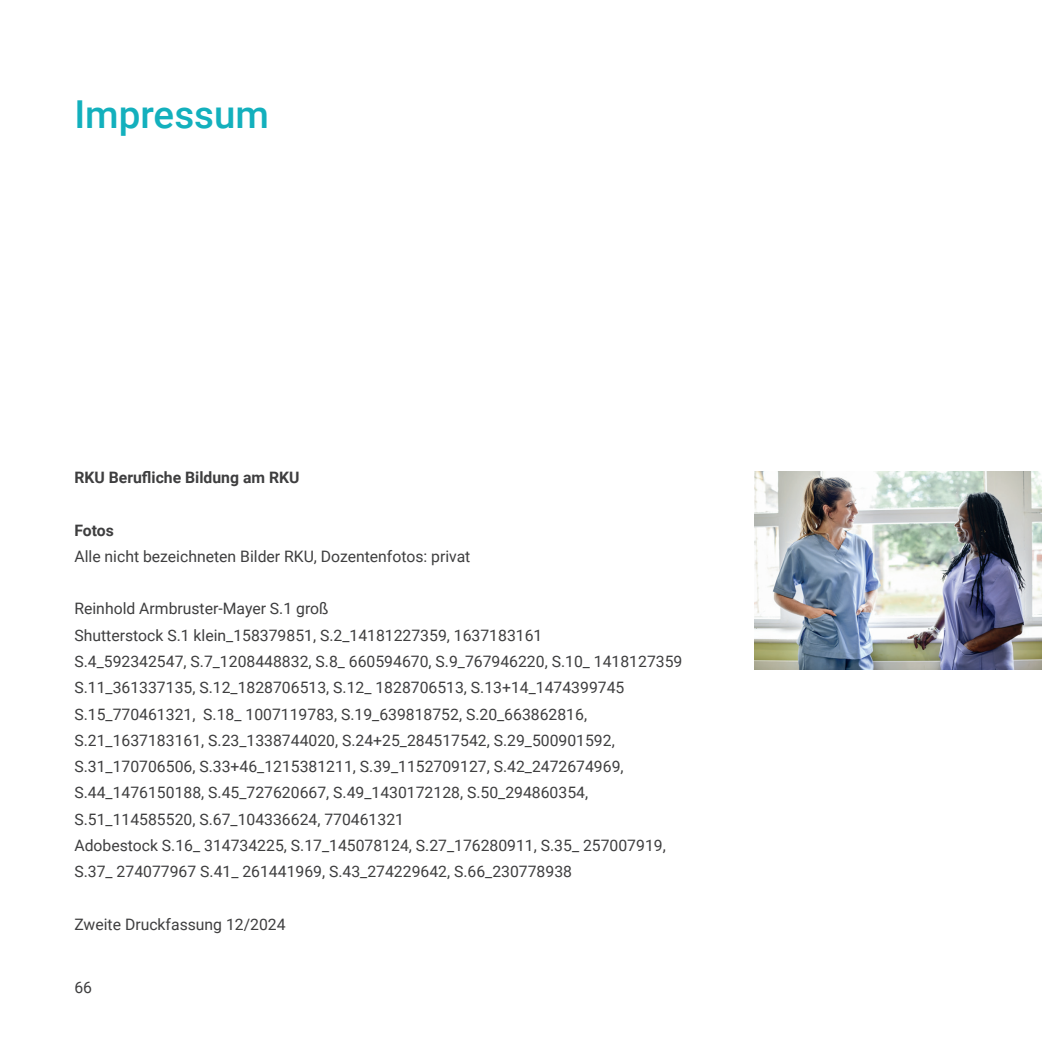
<style>
.page{position:relative;width:1042px;height:1042px;background:#fff}
.page>*{position:absolute;margin:0;border:0;box-sizing:border-box;transform-origin:0 0}
.t1{font:500 38.5px "Roboto";color:#13b0bd}
.t2{font:15.75px/26.2px "Roboto";color:#3e3e3f}
.t3{font:700 15.75px "Roboto";color:#3e3e3f}
</style>
<div class="page">
<img style="left:754px;top:471px;width:288px;height:199px">
<h1 class="t1" style="left:74px;top:87px;width:196px">Impressum</h1>
<p class="t3" style="left:74px;top:466px;width:227px">RKU Berufliche Bildung am RKU</p>
<p class="t3" style="left:74px;top:519px;width:41px">Fotos</p>
<p class="t2" style="left:74px;top:543px;width:397px">Alle nicht bezeichneten Bilder RKU, Dozentenfotos: privat</p>
<p class="t2" style="left:74px;top:595px;width:609px">Reinhold Armbruster-Mayer S.1 groß<br>Shutterstock S.1 klein_158379851, S.2_14181227359, 1637183161<br>S.4_592342547, S.7_1208448832, S.8_ 660594670, S.9_767946220, S.10_ 1418127359<br>S.11_361337135, S.12_1828706513, S.12_ 1828706513, S.13+14_1474399745<br>S.15_770461321, S.18_ 1007119783, S.19_639818752, S.20_663862816, S.21_1637183161, S.23_1338744020, S.24+25_284517542, S.29_500901592, S.31_170706506, S.33+46_1215381211, S.39_1152709127, S.42_2472674969, S.44_1476150188, S.45_727620667, S.49_1430172128, S.50_294860354, S.51_114585520, S.67_104336624, 770461321<br>Adobestock S.16_ 314734225, S.17_145078124, S.27_176280911, S.35_ 257007919, S.37_ 274077967 S.41_ 261441969, S.43_274229642, S.66_230778938</p>
<p class="t2" style="left:74px;top:910px;width:213px">Zweite Druckfassung 12/2024</p>
<p class="t2" style="left:74px;top:973px;width:19px">66</p>
</div>
